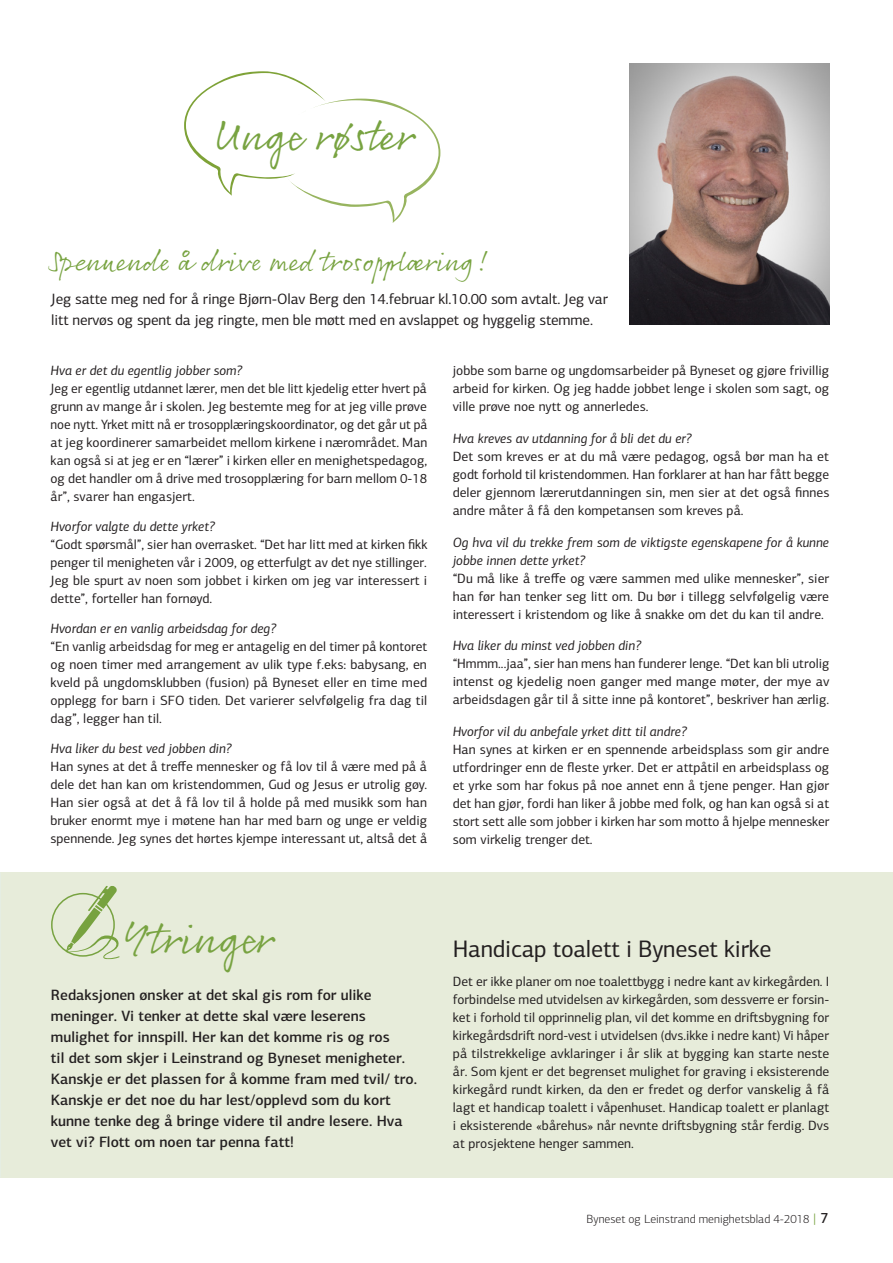
<style>
.page{position:relative;width:893px;height:1263px;background:#fff}
.page>*{position:absolute;margin:0;border:0;box-sizing:border-box;transform-origin:0 0}
.t1{font:45px "Rollerscript Smooth";color:#78a341}
.t2{font:28.5px "Rollerscript Smooth";color:#78a341}
.t3{font:24px "PF Centro Sans Pro";letter-spacing:-.01em;color:#231f20}
.t4{font:500 15px/21px "PF Centro Sans Pro";color:#231f20}
.t5{font:15px/21px "PF Centro Sans Pro";letter-spacing:-.01em;color:#231f20}
.t6{font:13.5px/18px "PF Centro Sans Pro";color:#231f20;text-align:justify}
.t7{font:italic 13.5px/18px "PF Centro Sans Pro";color:#231f20}
.t8{font:300 12px "PF Centro Sans Pro";color:#231f20}
.s1{font-weight:400;font-size:13.5px;color:#78a341}
.s2{font-weight:500;font-size:15px}
</style>
<div class="page">
<div style="left:0;top:872px;width:893px;height:306px;background:#e7ecda"></div>
<svg style="left:65px;top:886px;width:55px;height:73px"></svg>
<svg style="left:184px;top:71px;width:256px;height:152px"></svg>
<img style="left:629px;top:64px;width:200px;height:261px">
<h1 class="t1" style="left:216px;top:107px;width:201px">Unge røster</h1>
<h2 class="t2" style="left:51px;top:243px;width:441px">Spennende å drive med trosopplæring!</h2>
<p class="t5" style="left:51px;top:288px;width:558px">Jeg satte meg ned for å ringe Bjørn-Olav Berg den 14.februar kl.10.00 som avtalt. Jeg var litt nervøs og spent da jeg ringte, men ble møtt med en avslappet og hyggelig stemme.</p>
<p class="t7" style="left:51px;top:362px;width:193px">Hva er det du egentlig jobber som?</p>
<p class="t6" style="left:51px;top:380px;width:378px">Jeg er egentlig utdannet lærer, men det ble litt kjedelig etter hvert på grunn av mange år i skolen. Jeg bestemte meg for at jeg ville prøve noe nytt. Yrket mitt nå er trosopplæringskoordinator, og det går ut på at jeg koordinerer samarbeidet mellom kirkene i nærområdet. Man kan også si at jeg er en “lærer” i kirken eller en menighetspedagog, og det handler om å drive med trosopplæring for barn mellom 0-18 år”, svarer han engasjert.</p>
<p class="t7" style="left:51px;top:518px;width:166px">Hvorfor valgte du dette yrket?</p>
<p class="t6" style="left:51px;top:536px;width:378px">“Godt spørsmål”, sier han overrasket. “Det har litt med at kirken fikk penger til menigheten vår i 2009, og etterfulgt av det nye stillinger.<br>Jeg ble spurt av noen som jobbet i kirken om jeg var interessert i dette”, forteller han fornøyd.</p>
<p class="t7" style="left:51px;top:619px;width:227px">Hvordan er en vanlig arbeidsdag for deg?</p>
<p class="t6" style="left:51px;top:637px;width:378px">“En vanlig arbeidsdag for meg er antagelig en del timer på kontoret og noen timer med arrangement av ulik type f.eks: babysang, en kveld på ungdomsklubben (fusion) på Byneset eller en time med opplegg for barn i SFO tiden. Det varierer selvfølgelig fra dag til dag”, legger han til.</p>
<p class="t7" style="left:51px;top:739px;width:183px">Hva liker du best ved jobben din?</p>
<p class="t6" style="left:51px;top:757px;width:378px">Han synes at det å treffe mennesker og få lov til å være med på å dele det han kan om kristendommen, Gud og Jesus er utrolig gøy.<br>Han sier også at det å få lov til å holde på med musikk som han bruker enormt mye i møtene han har med barn og unge er veldig spennende. Jeg synes det hørtes kjempe interessant ut, altså det å</p>
<p class="t6" style="left:453px;top:362px;width:378px">jobbe som barne og ungdomsarbeider på Byneset og gjøre frivillig arbeid for kirken. Og jeg hadde jobbet lenge i skolen som sagt, og ville prøve noe nytt og annerledes.</p>
<p class="t7" style="left:453px;top:429px;width:241px">Hva kreves av utdanning for å bli det du er?</p>
<p class="t6" style="left:453px;top:447px;width:378px">Det som kreves er at du må være pedagog, også bør man ha et godt forhold til kristendommen. Han forklarer at han har fått begge deler gjennom lærerutdanningen sin, men sier at det også finnes andre måter å få den kompetansen som kreves på.</p>
<p class="t7" style="left:453px;top:533px;width:378px">Og hva vil du trekke frem som de viktigste egenskapene for å kunne jobbe innen dette yrket?</p>
<p class="t6" style="left:453px;top:569px;width:378px">“Du må like å treffe og være sammen med ulike mennesker”, sier han før han tenker seg litt om. Du bør i tillegg selvfølgelig være interessert i kristendom og like å snakke om det du kan til andre.</p>
<p class="t7" style="left:453px;top:636px;width:190px">Hva liker du minst ved jobben din?</p>
<p class="t6" style="left:453px;top:654px;width:378px">“Hmmm...jaa”, sier han mens han funderer lenge. “Det kan bli utrolig intenst og kjedelig noen ganger med mange møter, der mye av arbeidsdagen går til å sitte inne på kontoret”, beskriver han ærlig.</p>
<p class="t7" style="left:453px;top:722px;width:236px">Hvorfor vil du anbefale yrket ditt til andre?</p>
<p class="t6" style="left:453px;top:740px;width:378px">Han synes at kirken er en spennende arbeidsplass som gir andre utfordringer enn de fleste yrker. Det er attpåtil en arbeidsplass og et yrke som har fokus på noe annet enn å tjene penger. Han gjør det han gjør, fordi han liker å jobbe med folk, og han kan også si at stort sett alle som jobber i kirken har som motto å hjelpe mennesker som virkelig trenger det.</p>
<h1 class="t1" style="left:124px;top:910px;width:153px">Ytringer</h1>
<p class="t4" style="left:51px;top:984px;width:368px">Redaksjonen ønsker at det skal gis rom for ulike meninger. Vi tenker at dette skal være leserens mulighet for innspill. Her kan det komme ris og ros<br>til det som skjer i Leinstrand og Byneset menigheter.<br>Kanskje er det plassen for å komme fram med tvil/ tro.<br>Kanskje er det noe du har lest/opplevd som du kort kunne tenke deg å bringe videre til andre lesere. Hva vet vi? Flott om noen tar penna fatt!</p>
<h3 class="t3" style="left:453px;top:935px;width:320px">Handicap toalett i Byneset kirke</h3>
<p class="t6" style="left:453px;top:972px;width:378px">Det er ikke planer om noe toalettbygg i nedre kant av kirkegården. I forbindelse med utvidelsen av kirkegården, som dessverre er forsin&shy;ket i forhold til opprinnelig plan, vil det komme en driftsbygning for kirkegårdsdrift nord-vest i utvidelsen (dvs.ikke i nedre kant) Vi håper på tilstrekkelige avklaringer i år slik at bygging kan starte neste år. Som kjent er det begrenset mulighet for graving i eksisterende kirkegård rundt kirken, da den er fredet og derfor vanskelig å få lagt et handicap toalett i våpenhuset. Handicap toalett er planlagt i eksisterende «bårehus» når nevnte driftsbygning står ferdig. Dvs at prosjektene henger sammen.</p>
<p class="t8" style="left:586px;top:1212px;width:244px">Byneset og Leinstrand menighetsblad 4-2018 <span class="s1">|</span> <span class="s2">7</span></p>
</div>
